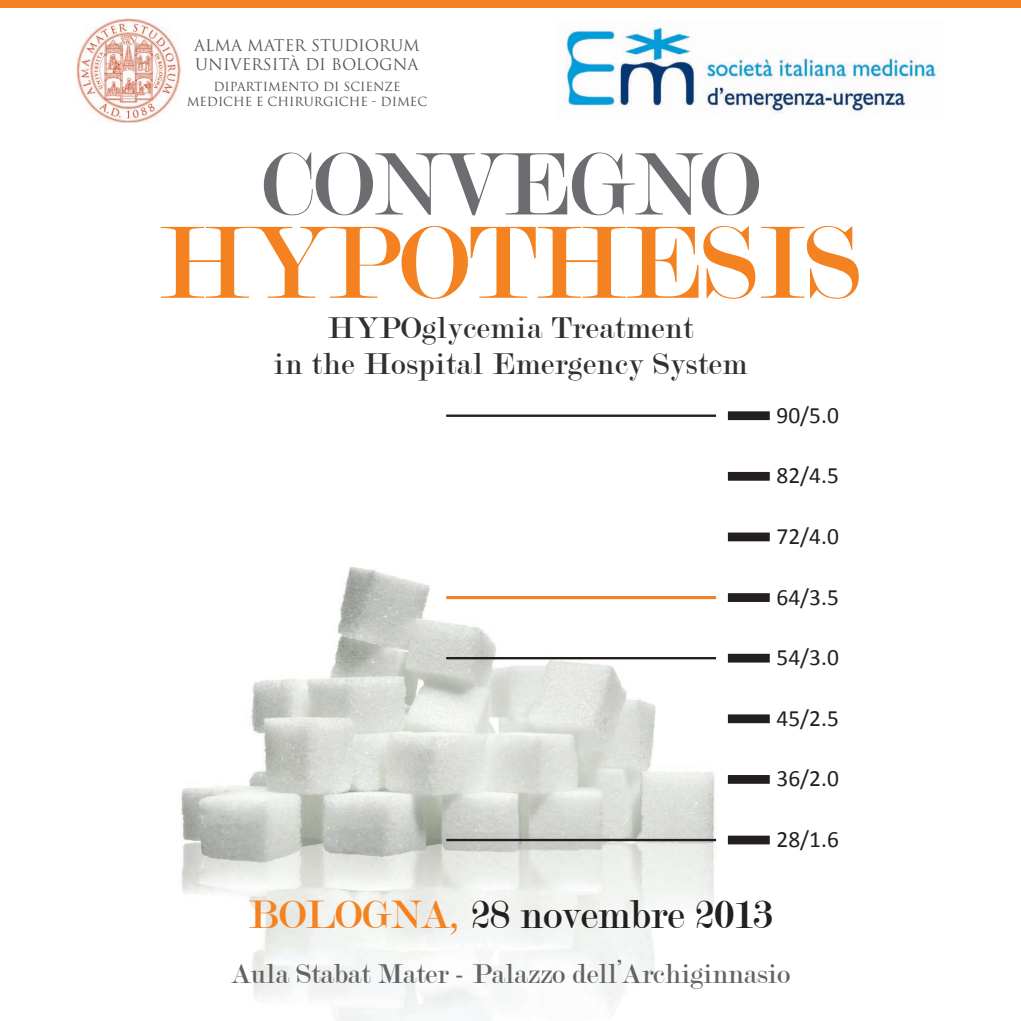
<style>
.page{position:relative;width:1021px;height:1021px;background:#fff}
.page>*{position:absolute;margin:0;border:0;box-sizing:border-box;transform-origin:0 0}
.t1{font:109.8px "Modern";color:#f58220}
.t2{font:94.73px "Modern";color:#6c6d70}
.t3{font:42.75px "Modern";color:#231f20}
.t4{font:32.4px/35.6px "Modern";letter-spacing:.025em;color:#312f30;text-align:center}
.t5{font:29.25px "Modern";color:#636366}
.t6{font:23.4px "Calibri";color:#231f20}
.t7{font:15.75px/18.9px "Trajan Pro";color:#57585a}
.t8{font:12.15px/14.6px "Trajan Pro";color:#4b4c4d;text-align:center}
.s1{color:#f58220}
</style>
<div class="page">
<img style="left:639px;top:867px;width:75px;height:113px">
<img style="left:179px;top:867px;width:382px;height:17px">
<img style="left:181px;top:567px;width:535px;height:300px">
<hr style="left:446px;top:414px;width:270px;height:3px;background:#231f20">
<div style="left:728px;top:411px;width:41px;height:9px;background:#231f20"></div>
<div style="left:728px;top:472px;width:41px;height:8px;background:#231f20"></div>
<div style="left:728px;top:532px;width:41px;height:9px;background:#231f20"></div>
<div style="left:728px;top:593px;width:41px;height:9px;background:#231f20"></div>
<div style="left:728px;top:653px;width:41px;height:9px;background:#231f20"></div>
<div style="left:728px;top:714px;width:41px;height:9px;background:#231f20"></div>
<div style="left:728px;top:775px;width:41px;height:8px;background:#231f20"></div>
<div style="left:728px;top:835px;width:41px;height:9px;background:#231f20"></div>
<hr style="left:446px;top:596px;width:270px;height:3px;background:#f58220">
<hr style="left:446px;top:657px;width:270px;height:2px;background:#231f20">
<hr style="left:446px;top:838px;width:270px;height:3px;background:#231f20">
<div style="left:0;top:0;width:1020px;height:8px;background:#f58220"></div>
<img style="left:76px;top:18px;width:105px;height:105px">
<img style="left:563px;top:26px;width:375px;height:88px">
<p class="t7" style="left:194px;top:35px;width:227px">ALMA MATER STUDIORUM<br>UNIVERSITÀ DI BOLOGNA</p>
<p class="t8" style="left:187px;top:80px;width:242px">DIPARTIMENTO DI SCIENZE<br>MEDICHE E CHIRURGICHE - DIMEC</p>
<h2 class="t2" style="left:261px;top:137px;width:499px">CONVEGNO</h2>
<h1 class="t1" style="left:159px;top:208px;width:705px">HYPOTHESIS</h1>
<p class="t4" style="left:274px;top:310px;width:475px">HYPOglycemia Treatment<br>in the Hospital Emergency System</p>
<p class="t6" style="left:776px;top:400px;width:64px">90/5.0</p>
<p class="t6" style="left:776px;top:461px;width:64px">82/4.5</p>
<p class="t6" style="left:776px;top:521px;width:64px">72/4.0</p>
<p class="t6" style="left:776px;top:582px;width:64px">64/3.5</p>
<p class="t6" style="left:776px;top:642px;width:64px">54/3.0</p>
<p class="t6" style="left:776px;top:703px;width:64px">45/2.5</p>
<p class="t6" style="left:776px;top:763px;width:64px">36/2.0</p>
<p class="t6" style="left:776px;top:824px;width:64px">28/1.6</p>
<h3 class="t3" style="left:248px;top:892px;width:525px"><span class="s1">BOLOGNA,</span> 28 novembre 2013</h3>
<p class="t5" style="left:231px;top:959px;width:561px">Aula Stabat Mater - Palazzo dell’Archiginnasio</p>
</div>
